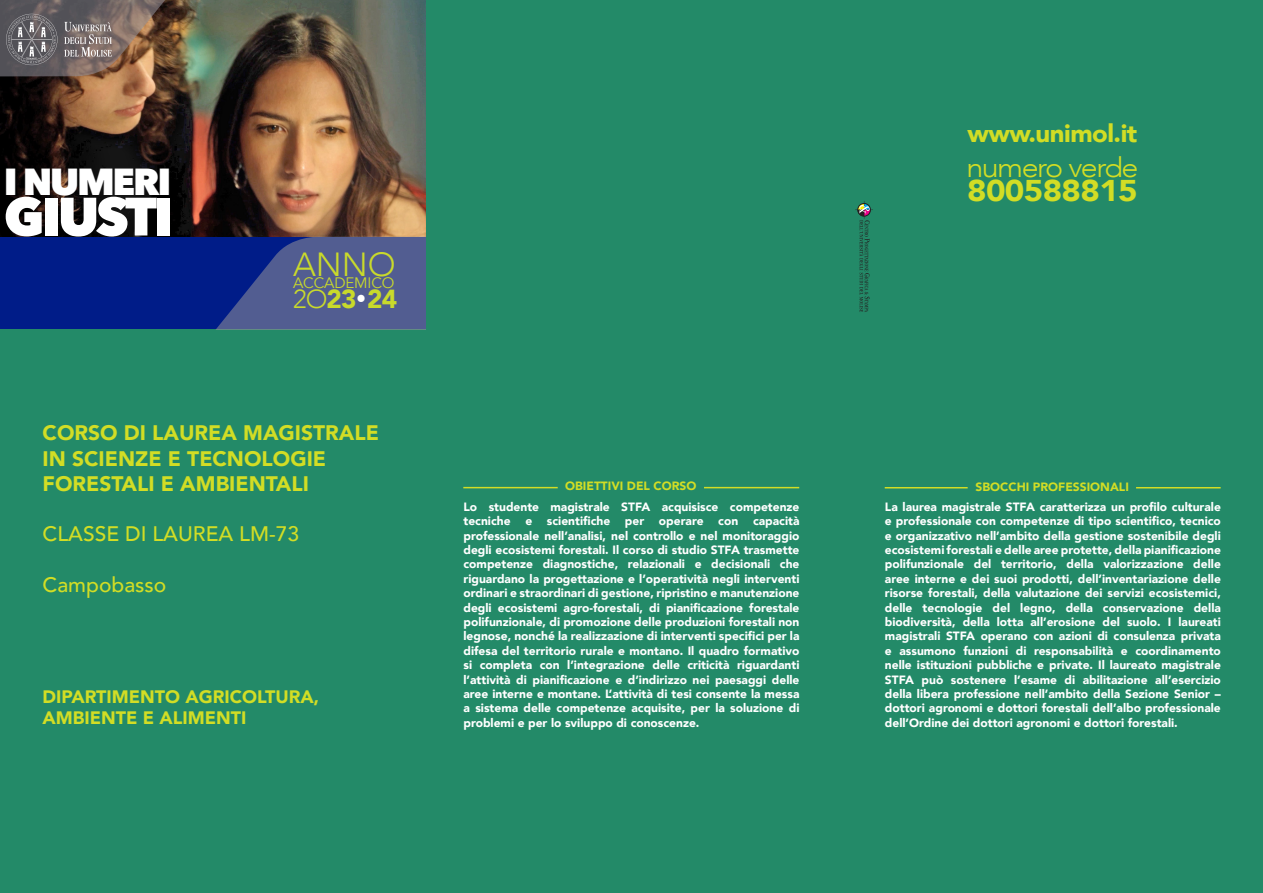
<style>
.page{position:relative;width:1263px;height:893px;background:#238a68}
.page>*{position:absolute;margin:0;border:0;box-sizing:border-box;transform-origin:0 0}
.t1{font:800 53.25px "Avenir Next";letter-spacing:-.06em;color:#fff}
.t2{font:800 37.5px "Avenir Next";letter-spacing:-.06em;color:#fff}
.t3{font:300 33.45px "Avenir";color:#c9da2b}
.t4{font:900 30px "Avenir";letter-spacing:-.02em;color:#d2dd25;scale:1.1 1}
.t5{font:300 27.75px "Avenir";letter-spacing:-.05em;color:#d2dd25;scale:1.1 1}
.t6{font:900 26.1px "Avenir";color:#c9da2b}
.t7{font:900 24.75px "Avenir";letter-spacing:-.02em;color:#d2dd25;scale:1.04 1}
.t8{font:900 21px/25.2px "Avenir";color:#d2dd25}
.t9{font:500 21px "Avenir";color:#d2dd25}
.t10{font:900 18px "Avenir";color:#d2dd25}
.t11{font:15.15px "Avenir";letter-spacing:-.01em;color:#c9da2b}
.t12{font:900 12px/14.4px "Avenir";color:#fff;text-align:justify}
.t13{font:900 12px "Avenir";color:#d2dd25}
.s1{font-weight:300}
</style>
<div class="page">
<svg style="left:855px;top:201px;width:18px;height:111px;background:#2a7c60"></svg>
<hr style="left:1136px;top:487px;width:85px;height:1px;background:#d2dd25">
<hr style="left:885px;top:487px;width:83px;height:1px;background:#d2dd25">
<hr style="left:704px;top:487px;width:95px;height:1px;background:#d2dd25">
<hr style="left:463px;top:487px;width:95px;height:1px;background:#d2dd25">
<div style="left:0;top:237px;width:425px;height:92px;background:#001c88"></div>
<img style="left:0;top:0;width:425px;height:237px">
<svg style="left:0;top:0;width:182px;height:78px;background:#75645c"></svg>
<svg style="left:213px;top:235px;width:212px;height:94px"></svg>
<p class="t2" style="left:4px;top:159px;width:169px">I NUMERI</p>
<p class="t1" style="left:4px;top:184px;width:171px">GIUSTI</p>
<p class="t3" style="left:293px;top:244px;width:104px">ANNO</p>
<p class="t11" style="left:293px;top:273px;width:103px">ACCADEMICO</p>
<p class="t6" style="left:293px;top:276px;width:106px"><span class="s1">2O</span>23<sup>.</sup>24</p>
<p class="t8" style="left:43px;top:420px;width:338px">CORSO DI LAUREA MAGISTRALE<br>IN SCIENZE E TECNOLOGIE<br>FORESTALI E AMBIENTALI</p>
<p class="t9" style="left:43px;top:516px;width:258px">CLASSE DI LAUREA LM-73</p>
<p class="t9" style="left:43px;top:566px;width:125px">Campobasso</p>
<p class="t10" style="left:43px;top:681px;width:278px">DIPARTIMENTO AGRICOLTURA,</p>
<p class="t10" style="left:43px;top:702px;width:205px">AMBIENTE E ALIMENTI</p>
<p class="t7" style="left:968px;top:112px;width:165px">www.unimol.it</p>
<p class="t5" style="left:966px;top:151px;width:158px">numero verde</p>
<p class="t4" style="left:967px;top:164px;width:157px">800588815</p>
<p class="t13" style="left:565px;top:476px;width:133px">OBIETTIVI DEL CORSO</p>
<p class="t13" style="left:976px;top:476px;width:155px">SBOCCHI PROFESSIONALI</p>
<p class="t12" style="left:463px;top:499px;width:337px">Lo studente magistrale STFA acquisisce competenze tecniche e scientifiche per operare con capacità professionale nell’analisi, nel controllo e nel monitoraggio degli ecosistemi forestali. Il corso di studio STFA trasmette competenze diagnostiche, relazionali e decisionali che riguardano la progettazione e l’operatività negli interventi ordinari e straordinari di gestione, ripristino e manutenzione degli ecosistemi agro-forestali, di pianificazione forestale polifunzionale, di promozione delle produzioni forestali non legnose, nonché la realizzazione di interventi specifici per la difesa del territorio rurale e montano. Il quadro formativo si completa con l’integrazione delle criticità riguardanti l’attività di pianificazione e d’indirizzo nei paesaggi delle aree interne e montane. L’attività di tesi consente la messa a sistema delle competenze acquisite, per la soluzione di problemi e per lo sviluppo di conoscenze.</p>
<p class="t12" style="left:885px;top:499px;width:337px">La laurea magistrale STFA caratterizza un profilo culturale e professionale con competenze di tipo scientifico, tecnico e organizzativo nell’ambito della gestione sostenibile degli ecosistemi forestali e delle aree protette, della pianificazione polifunzionale del territorio, della valorizzazione delle aree interne e dei suoi prodotti, dell’inventariazione delle risorse forestali, della valutazione dei servizi ecosistemici, delle tecnologie del legno, della conservazione della biodiversità, della lotta all’erosione del suolo. I laureati magistrali STFA operano con azioni di consulenza privata e assumono funzioni di responsabilità e coordinamento nelle istituzioni pubbliche e private. Il laureato magistrale STFA può sostenere l’esame di abilitazione all’esercizio della libera professione nell’ambito della Sezione Senior – dottori agronomi e dottori forestali dell’albo professionale dell’Ordine dei dottori agronomi e dottori forestali.</p>
</div>
